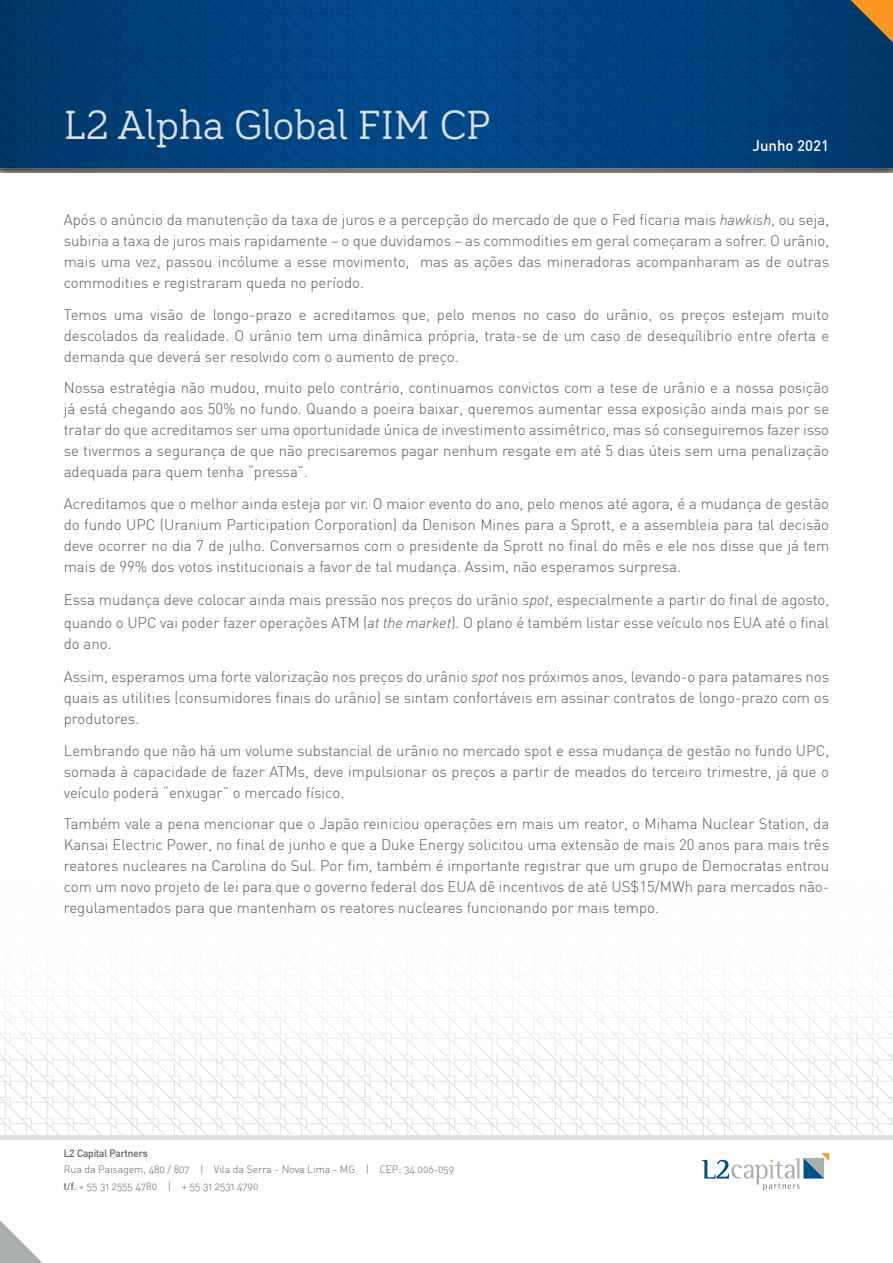
<style>
.page{position:relative;width:893px;height:1263px;background:#fff}
.page>*{position:absolute;margin:0;border:0;box-sizing:border-box;transform-origin:0 0}
.t1{font:42px "Bariol Serif";color:#dddedf}
.t2{font:300 15px/21px "DIN";color:#58595b;text-align:justify}
.t3{font:500 15px "DIN";color:#fff}
.t4{font:10.5px/16.5px "DIN Light Alternate";letter-spacing:-.005em;color:#636466}
.t5{font:700 10.5px "DIN Alternate";color:#636466}
.s1{font-style:italic}
.s2{font-family:"DIN Alternate";font-weight:700}
</style>
<div class="page">
<div style="left:0;top:156px;width:893px;height:17px;background:#fff;opacity:.75"></div>
<svg style="left:0;top:0;width:893px;height:170px;background:#01427c"></svg>
<svg style="left:850px;top:0;width:43px;height:43px;background:#796645"></svg>
<svg style="left:0;top:1220px;width:43px;height:43px"></svg>
<img style="left:0;top:974px;width:893px;height:161px">
<div style="left:0;top:1135px;width:893px;height:5px;background:#e1e2e3"></div>
<svg style="left:702px;top:1153px;width:127px;height:37px"></svg>
<h1 class="t1" style="left:64px;top:96px;width:428px">L2 Alpha Global FIM CP</h1>
<p class="t3" style="left:752px;top:136px;width:78px">Junho 2021</p>
<p class="t2" style="left:64px;top:209px;width:767px">Após o anúncio da manutenção da taxa de juros e a percepção do mercado de que o Fed ficaria mais <span class="s1">hawkish</span>, ou seja, subiria a taxa de juros mais rapidamente – o que duvidamos – as commodities em geral começaram a sofrer. O urânio, mais uma vez, passou incólume a esse movimento, mas as ações das mineradoras acompanharam as de outras commodities e registraram queda no período.</p>
<p class="t2" style="left:64px;top:304px;width:767px">Temos uma visão de longo-prazo e acreditamos que, pelo menos no caso do urânio, os preços estejam muito descolados da realidade. O urânio tem uma dinâmica própria, trata-se de um caso de desequílibrio entre oferta e demanda que deverá ser resolvido com o aumento de preço.</p>
<p class="t2" style="left:64px;top:377px;width:767px">Nossa estratégia não mudou, muito pelo contrário, continuamos convictos com a tese de urânio e a nossa posição já está chegando aos 50% no fundo. Quando a poeira baixar, queremos aumentar essa exposição ainda mais por se tratar do que acreditamos ser uma oportunidade única de investimento assimétrico, mas só conseguiremos fazer isso se tivermos a segurança de que não precisaremos pagar nenhum resgate em até 5 dias úteis sem uma penalização adequada para quem tenha “pressa”.</p>
<p class="t2" style="left:64px;top:493px;width:767px">Acreditamos que o melhor ainda esteja por vir. O maior evento do ano, pelo menos até agora, é a mudança de gestão do fundo UPC (Uranium Participation Corporation) da Denison Mines para a Sprott, e a assembleia para tal decisão deve ocorrer no dia 7 de julho. Conversamos com o presidente da Sprott no final do mês e ele nos disse que já tem mais de 99% dos votos institucionais a favor de tal mudança. Assim, não esperamos surpresa.</p>
<p class="t2" style="left:64px;top:588px;width:767px;line-height:22.5px">Essa mudança deve colocar ainda mais pressão nos preços do urânio <span class="s1">spot</span>, especialmente a partir do final de agosto, quando o UPC vai poder fazer operações ATM (<span class="s1">at the market</span>). O plano é também listar esse veículo nos EUA até o final</p>
<p class="t2" style="left:64px;top:633px;width:49px">do ano.</p>
<p class="t2" style="left:64px;top:666px;width:767px">Assim, esperamos uma forte valorização nos preços do urânio <span class="s1">spot</span> nos próximos anos, levando-o para patamares nos quais as utilities (consumidores finais do urânio) se sintam confortáveis em assinar contratos de longo-prazo com os produtores.</p>
<p class="t2" style="left:64px;top:739px;width:767px">Lembrando que não há um volume substancial de urânio no mercado spot e essa mudança de gestão no fundo UPC, somada à capacidade de fazer ATMs, deve impulsionar os preços a partir de meados do terceiro trimestre, já que o veículo poderá “enxugar” o mercado físico.</p>
<p class="t2" style="left:64px;top:813px;width:767px">Também vale a pena mencionar que o Japão reiniciou operações em mais um reator, o Mihama Nuclear Station, da Kansai Electric Power, no final de junho e que a Duke Energy solicitou uma extensão de mais 20 anos para mais três reatores nucleares na Carolina do Sul. Por fim, também é importante registrar que um grupo de Democratas entrou com um novo projeto de lei para que o governo federal dos EUA dê incentivos de até US$15/MWh para mercados não&shy;regulamentados para que mantenham os reatores nucleares funcionando por mais tempo.</p>
<p class="t5" style="left:64px;top:1145px;width:86px">L2 Capital Partners</p>
<p class="t4" style="left:64px;top:1161px;width:392px">Rua da Paisagem, 480 / 807 | Vila da Serra - Nova Lima - MG | CEP: 34.006-059 <span class="s2">t/f.</span> + 55 31 2555 4780 | + 55 31 2531 4790</p>
</div>
